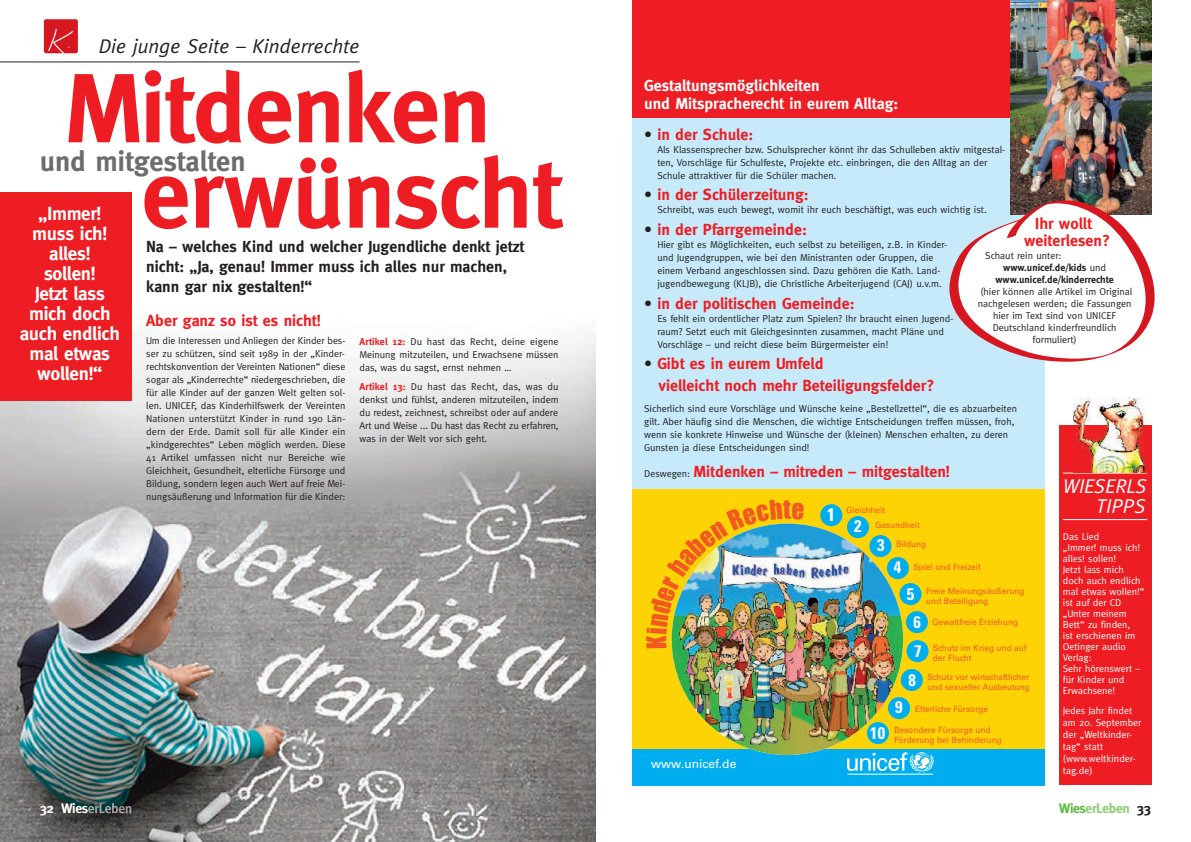
<style>
.page{position:relative;width:1191px;height:842px;background:#fff}
.page>*{position:absolute;margin:0;border:0;box-sizing:border-box;transform-origin:0 0}
.t1{font:700 98.1px/85.3px "Meta";letter-spacing:-.015em;color:#ee1d23}
.t2{font:700 28.5px "Meta";color:#6c6d70}
.t3{font:italic 20px "Meta";color:#231f20}
.t4{font:italic 20px/20px "Meta";letter-spacing:-.01em;color:#fff;text-align:right}
.t5{font:700 19px/20px "Meta";letter-spacing:-.015em;color:#fff;text-align:center}
.t6{font:18.1px "Univers Condensed Bold+CXEVHX";color:#fff}
.t7{font:16.7px/27.7px "Univers Condensed Bold+CXEVHX";color:#fff;text-align:center}
.t8{font:700 16px/21.5px "Meta";color:#ee1d23}
.t9{font:700 16px/20px "Meta";color:#231f20}
.t10{font:700 16px/18px "Meta";color:#fff}
.t11{font:700 13.8px "Meta";letter-spacing:-.03em;color:#92cb77}
.t12{font:700 13.8px "Meta";letter-spacing:-.03em;color:#fff}
.t13{font:12.1px "Univers+XQMACJ";color:#fff}
.t14{font:10px/13px "Meta";color:#231f20}
.t15{font:10px/11px "Meta";color:#fff}
.t16{font:700 10px "Meta";color:#231f20}
.t17{font:8.7px/9.8px "Univers+XQMACJ";color:#f15921;scale:.95 1}
.s1{font-weight:700;color:#ee1d23}
.s2{font-weight:400;color:#231f20}
.s3{font-weight:400;font-size:10px;color:#231f20}
.s4{font-weight:400}
.s5{color:#60bb46}
.s6{color:#231f20}
</style>
<div class="page">
<div style="left:632px;top:71px;width:412px;height:426px;background:#c6eafa"></div>
<img style="left:0;top:334px;width:595px;height:508px">
<hr style="left:0;top:62px;width:359px;height:1px;background:#231f20">
<div style="left:44px;top:19px;width:34px;height:34px;background:#d7171f;border-radius:2px"></div>
<svg style="left:48px;top:29px;width:25px;height:24px"></svg>
<img style="left:88px;top:803px;width:43px;height:10px">
<div style="left:632px;top:490px;width:412px;height:274px;background:#fed304"></div>
<div style="left:632px;top:749px;width:412px;height:36px;background:#00aeef"></div>
<div style="left:820px;top:504px;width:22px;height:22px;background:#00aeef;border-radius:50%"></div>
<div style="left:847px;top:516px;width:22px;height:22px;background:#00aeef;border-radius:50%"></div>
<div style="left:869px;top:535px;width:22px;height:22px;background:#00aeef;border-radius:50%"></div>
<div style="left:887px;top:557px;width:22px;height:22px;background:#00aeef;border-radius:50%"></div>
<div style="left:899px;top:583px;width:22px;height:22px;background:#00aeef;border-radius:50%"></div>
<div style="left:906px;top:611px;width:22px;height:22px;background:#00aeef;border-radius:50%"></div>
<div style="left:906px;top:640px;width:22px;height:22px;background:#00aeef;border-radius:50%"></div>
<div style="left:900px;top:669px;width:22px;height:22px;background:#00aeef;border-radius:50%"></div>
<div style="left:888px;top:697px;width:22px;height:22px;background:#00aeef;border-radius:50%"></div>
<div style="left:867px;top:722px;width:22px;height:22px;background:#00aeef;border-radius:50%"></div>
<img style="left:671px;top:524px;width:232px;height:231px;border-radius:50%">
<svg style="left:847px;top:752px;width:86px;height:21px"></svg>
<hr style="left:847px;top:774px;width:86px;height:1px;background:#fff">
<div style="left:1058px;top:426px;width:93px;height:359px;background:#ee1d23"></div>
<hr style="left:1062px;top:473px;width:85px;height:1px;background:#fff">
<hr style="left:1062px;top:519px;width:85px;height:1px;background:#fff">
<img style="left:1074px;top:398px;width:78px;height:74px">
<div style="left:0;top:193px;width:132px;height:208px;background:#ee1d23"></div>
<div style="left:632px;top:0;width:412px;height:118px;background:#ee1d23"></div>
<img style="left:1010px;top:0;width:141px;height:200px">
<svg style="left:949px;top:200px;width:205px;height:162px"></svg>
<img style="left:671px;top:523px;width:133px;height:125px">
<h3 class="t3" style="left:99px;top:35px;width:262px">Die junge Seite – Kinderrechte</h3>
<h1 class="t1" style="left:142px;top:66px;width:421px;text-indent:-77px">Mitdenken erwünscht</h1>
<h2 class="t2" style="left:40px;top:144px;width:207px">und mitgestalten</h2>
<h3 class="t5" style="left:20px;top:203px;width:102px">„Immer! muss ich! alles!<br>sollen!<br>Jetzt lass mich doch auch endlich mal etwas wollen!“</h3>
<h3 class="t9" style="left:146px;top:236px;width:379px">Na – welches Kind und welcher Jugendliche denkt jetzt nicht: „Ja, genau! Immer muss ich alles nur machen, kann gar nix gestalten!“</h3>
<h3 class="t8" style="left:146px;top:309px;width:176px">Aber ganz so ist es nicht!</h3>
<p class="t14" style="left:146px;top:334px;width:201px;text-align:justify">Um die Interessen und Anliegen der Kinder bes&shy;ser zu schützen, sind seit 1989 in der „Kinder&shy;rechtskonvention der Vereinten Nationen“ diese sogar als „Kinderrechte“ niedergeschrieben, die für alle Kinder auf der ganzen Welt gelten sol&shy;len. UNICEF, das Kinderhilfswerk der Vereinten Nationen unterstützt Kinder in rund 190 Län&shy;dern der Erde. Damit soll für alle Kinder ein „kindgerechtes“ Leben möglich werden. Diese 41 Artikel umfassen nicht nur Bereiche wie Gleichheit, Gesundheit, elterliche Fürsorge und Bildung, sondern legen auch Wert auf freie Mei&shy;nungsäußerung und Information für die Kinder:</p>
<p class="t14" style="left:359px;top:335px;width:200px;text-align:justify"><span class="s1">Artikel 12:</span> Du hast das Recht, deine eigene Meinung mitzuteilen, und Erwachsene müssen das, was du sagst, ernst nehmen …</p>
<p class="t14" style="left:359px;top:380px;width:201px;text-align:justify"><span class="s1">Artikel 13:</span> Du hast das Recht, das, was du denkst und fühlst, anderen mitzuteilen, indem du redest, zeichnest, schreibst oder auf andere Art und Weise ... Du hast das Recht zu erfahren, was in der Welt vor sich geht.</p>
<h3 class="t10" style="left:644px;top:76px;width:256px">Gestaltungsmöglichkeiten<br>und Mitspracherecht in eurem Alltag:</h3>
<h3 class="t8" style="left:644px;top:124px;width:111px"><span class="s2">•</span> in der Schule:</h3>
<p class="t14" style="left:657px;top:143px;width:349px">Als Klassensprecher bzw. Schulsprecher könnt ihr das Schulleben aktiv mitgestal&shy;ten, Vorschläge für Schulfeste, Projekte etc. einbringen, die den Alltag an der<br>Schule attraktiver für die Schüler machen.</p>
<h3 class="t8" style="left:644px;top:184px;width:166px"><span class="s2">•</span> in der Schülerzeitung:</h3>
<p class="t14" style="left:657px;top:204px;width:331px">Schreibt, was euch bewegt, womit ihr euch beschäftigt, was euch wichtig ist.</p>
<h3 class="t8" style="left:644px;top:219px;width:164px"><span class="s2">•</span> in der Pfarrgemeinde:</h3>
<p class="t14" style="left:657px;top:238px;width:291px">Hier gibt es Möglichkeiten, euch selbst zu beteiligen, z.B. in Kinder&shy;und Jugendgruppen, wie bei den Ministranten oder Gruppen, die einem Verband angeschlossen sind. Dazu gehören die Kath. Land&shy;jugendbewegung (KLJB), die Christliche Arbeiterjugend (CAJ) u.v.m.</p>
<h3 class="t8" style="left:644px;top:292px;width:212px"><span class="s2">•</span> in der politischen Gemeinde:</h3>
<p class="t14" style="left:657px;top:312px;width:297px">Es fehlt ein ordentlicher Platz zum Spielen? Ihr braucht einen Jugend&shy;raum? Setzt euch mit Gleichgesinnten zusammen, macht Pläne und<br>Vorschläge – und reicht diese beim Bürgermeister ein!</p>
<h3 class="t8" style="left:658px;top:353px;width:277px;text-indent:-14px"><span class="s2">•</span> Gibt es in eurem Umfeld<br>vielleicht noch mehr Beteiligungsfelder?</h3>
<p class="t14" style="left:644px;top:402px;width:374px">Sicherlich sind eure Vorschläge und Wünsche keine „Bestellzettel“, die es abzuarbeiten gilt. Aber häufig sind die Menschen, die wichtige Entscheidungen treffen müssen, froh, wenn sie konkrete Hinweise und Wünsche der (kleinen) Menschen erhalten, zu deren Gunsten ja diese Entscheidungen sind!</p>
<h3 class="t8" style="left:644px;top:461px;width:307px"><span class="s3">Deswegen:</span> Mitdenken – mitreden – mitgestalten!</h3>
<h3 class="t8" style="left:1024px;top:215px;width:87px;line-height:17px;text-align:center">Ihr wollt weiterlesen?</h3>
<p class="t14" style="left:985px;top:249px;width:78px">Schaut rein unter:</p>
<p class="t16" style="left:1003px;top:261px;width:104px">www.unicef.de/kids <span class="s4">und</span></p>
<p class="t16" style="left:995px;top:273px;width:120px">www.unicef.de/kinderrechte</p>
<p class="t14" style="left:977px;top:285px;width:156px;line-height:12px;text-align:center">(hier können alle Artikel im Original nachgelesen werden; die Fassungen hier im Text sind von UNICEF<br>Deutschland kinderfreundlich formuliert)</p>
<h3 class="t4" style="left:1062px;top:476px;width:85px">WIESERLS<br>TIPPS</h3>
<p class="t15" style="left:1062px;top:531px;width:83px">Das Lied<br>„Immer! muss ich! alles! sollen!<br>Jetzt lass mich doch auch endlich mal etwas wollen!“ ist auf der CD „Unter meinem<br>Bett“ zu finden,<br>ist erschienen im<br>Oetinger audio<br>Verlag:<br>Sehr hörenswert – für Kinder und<br>Erwachsene!</p>
<p class="t15" style="left:1062px;top:705px;width:80px;line-height:12px">Jedes Jahr findet am 20. September der „Weltkinder&shy;tag“ statt (www.weltkinder&shy;tag.de)</p>
<p class="t17" style="left:875px;top:503px;width:49px;line-height:15.1px;text-indent:-29px">Gleichheit<br>Gesundheit</p>
<p class="t17" style="left:896px;top:540px;width:33px">Bildung</p>
<p class="t17" style="left:913px;top:563px;width:72px">Spiel und Freizeit</p>
<p class="t17" style="left:926px;top:587px;width:105px">Freie Meinungsäußerung und Beteiligung</p>
<p class="t17" style="left:932px;top:617px;width:92px">Gewaltfreie Erziehung</p>
<p class="t17" style="left:933px;top:643px;width:100px">Schutz im Krieg und auf der Flucht</p>
<p class="t17" style="left:927px;top:673px;width:109px">Schutz vor wirtschaftlicher und sexueller Ausbeutung</p>
<p class="t17" style="left:915px;top:704px;width:78px">Elterliche Fürsorge</p>
<p class="t17" style="left:894px;top:726px;width:115px">Besondere Fürsorge und<br>Förderung bei Behinderung</p>
<h3 class="t6" style="left:827px;top:508px;width:10px">1</h3>
<h3 class="t7" style="left:854px;top:514px;width:9px">2</h3>
<h3 class="t7" style="left:877px;top:532px;width:9px">3</h3>
<h3 class="t7" style="left:894px;top:554px;width:9px">4</h3>
<h3 class="t7" style="left:907px;top:581px;width:15px">5<br>6</h3>
<h3 class="t7" style="left:908px;top:638px;width:14px;line-height:28.9px">7<br>8</h3>
<h3 class="t7" style="left:895px;top:695px;width:9px">9</h3>
<h3 class="t7" style="left:870px;top:720px;width:16px">10</h3>
<p class="t13" style="left:651px;top:759px;width:87px">www.unicef.de</p>
<h3 class="t12" style="left:40px;top:800px;width:50px">32 Wies</h3>
<h3 class="t11" style="left:1058px;top:800px;width:94px"><span class="s5">Wies</span>erLeben <span class="s6">33</span></h3>
</div>
